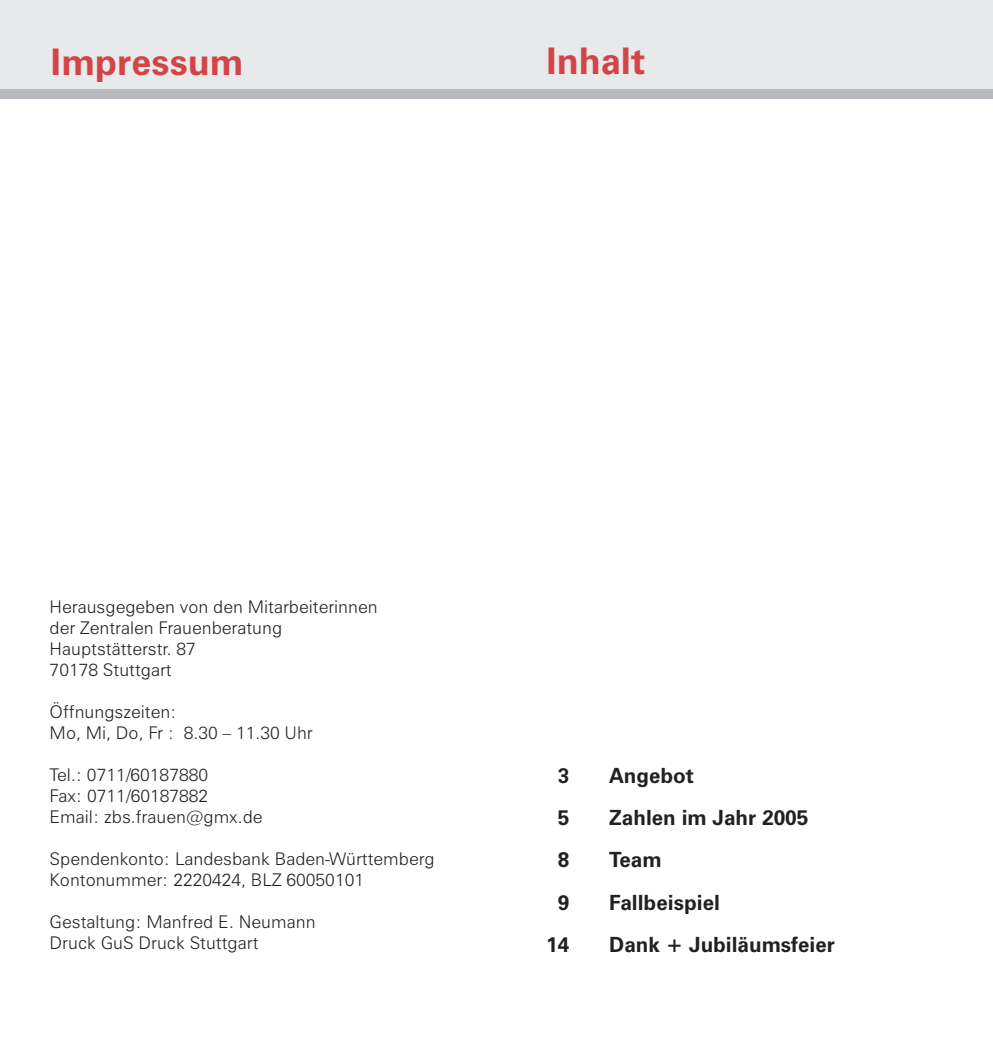
<style>
.page{position:relative;width:993px;height:1042px;background:#fff}
.page>*{position:absolute;margin:0;border:0;box-sizing:border-box;transform-origin:0 0}
.Spaltenüberschrift{font:700 36.75px "Zurich BT";color:#d24446}
.Textkörper{font:700 21px "Zurich BT";color:#212124}
.t1{font:300 17.5px "Zurich BT";color:#212124}
</style>
<div class="page">
<div style="left:0;top:0;width:992px;height:89px;background:#e8e9eb"></div>
<div style="left:0;top:89px;width:992px;height:10px;background:#b8babf"></div>
<p class="Spaltenüberschrift" style="left:546px;top:27px;width:101px">Inhalt</p>
<p class="Spaltenüberschrift" style="left:51px;top:40px;width:194px">Impressum</p>
<p class="Spaltenüberschrift" style="left:546px;top:39px;width:101px">Inhalt</p>
<p class="t1" style="left:50px;top:596px;width:329px">Herausgegeben von den Mitarbeiterinnen</p>
<p class="t1" style="left:50px;top:617px;width:234px">der Zentralen Frauenberatung</p>
<p class="t1" style="left:50px;top:638px;width:147px">Hauptstätterstr. 87</p>
<p class="t1" style="left:50px;top:659px;width:123px">70178 Stuttgart</p>
<p class="t1" style="left:50px;top:701px;width:128px">Öffnungszeiten:</p>
<p class="t1" style="left:50px;top:722px;width:264px">Mo, Mi, Do, Fr : 8.30 – 11.30 Uhr</p>
<p class="t1" style="left:50px;top:764px;width:160px">Tel.: 0711/60187880</p>
<p class="t1" style="left:50px;top:785px;width:160px">Fax: 0711/60187882</p>
<p class="t1" style="left:50px;top:806px;width:214px">Email: zbs.frauen@gmx.de</p>
<p class="t1" style="left:50px;top:848px;width:386px">Spendenkonto: Landesbank Baden-Württemberg</p>
<p class="t1" style="left:50px;top:869px;width:316px">Kontonummer: 2220424, BLZ 60050101</p>
<p class="t1" style="left:50px;top:911px;width:267px">Gestaltung: Manfred E. Neumann</p>
<p class="t1" style="left:50px;top:932px;width:210px">Druck GuS Druck Stuttgart</p>
<p class="Textkörper" style="left:557px;top:763px;width:13px">3</p>
<p class="Textkörper" style="left:609px;top:763px;width:86px">Angebot</p>
<p class="Textkörper" style="left:557px;top:805px;width:13px">5</p>
<p class="Textkörper" style="left:609px;top:805px;width:201px">Zahlen im Jahr 2005</p>
<p class="Textkörper" style="left:557px;top:847px;width:13px">8</p>
<p class="Textkörper" style="left:609px;top:847px;width:54px">Team</p>
<p class="Textkörper" style="left:557px;top:889px;width:13px">9</p>
<p class="Textkörper" style="left:609px;top:889px;width:112px">Fallbeispiel</p>
<p class="Textkörper" style="left:546px;top:931px;width:25px">14</p>
<p class="Textkörper" style="left:609px;top:931px;width:227px">Dank + Jubiläumsfeier</p>
</div>
